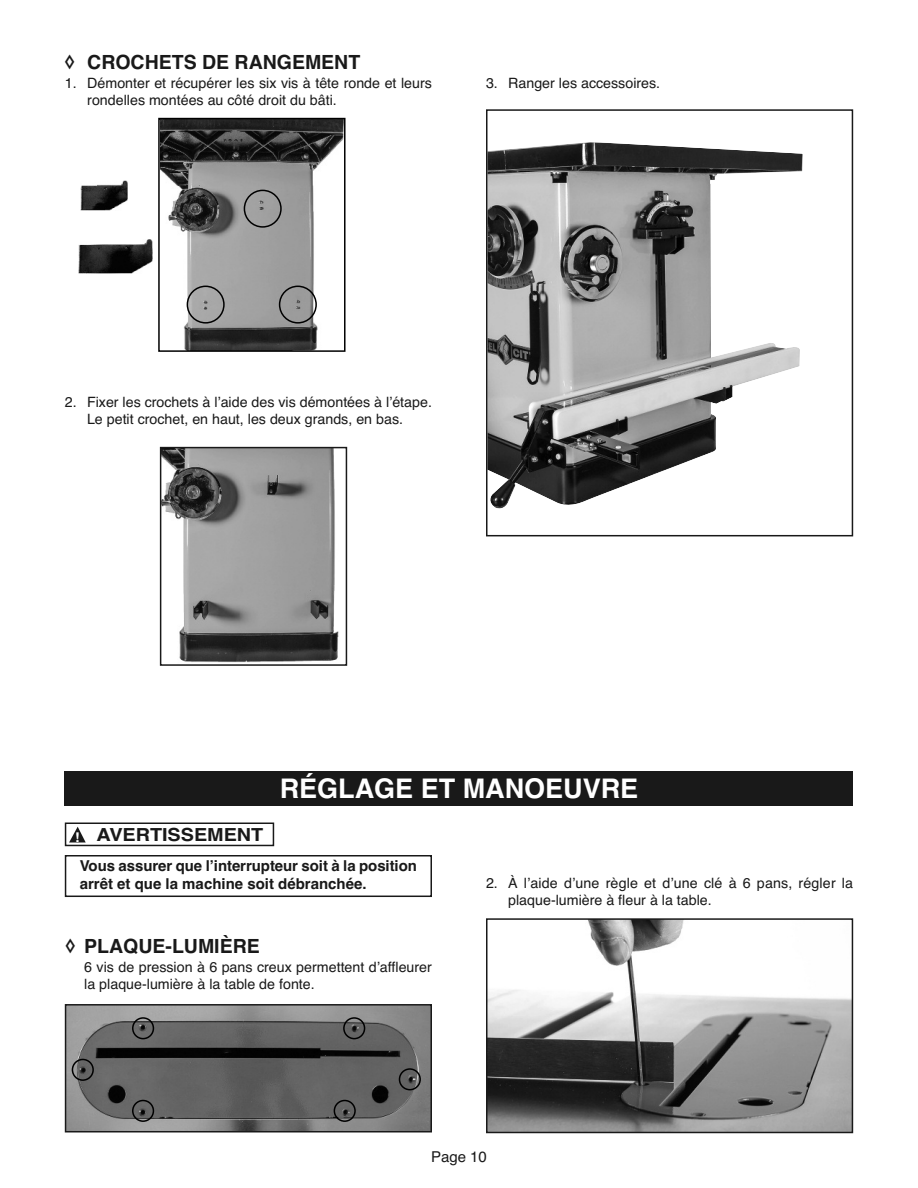
<style>
.page{position:relative;width:918px;height:1188px;background:#fff}
.page>*{position:absolute;margin:0;border:0;box-sizing:border-box;transform-origin:0 0}
.t1{font:700 27px "Helvetica";color:#fff}
.t2{font:700 19.5px "Helvetica";color:#191919}
.t3{font:700 18px "Helvetica";color:#191919;scale:1.1 1}
.t4{font:700 15px/18px "Helvetica";letter-spacing:-.005em;color:#191919}
.t5{font:15px "Helvetica";color:#191919}
.t6{font:14.25px/17.1px "Helvetica";color:#191919}
.s1{font-size:13.5px;color:#fff}
</style>
<div class="page">
<img style="left:163px;top:450px;width:176px;height:213px">
<div style="left:160px;top:447px;width:187px;height:219px;border:2px solid #191919"></div>
<img style="left:161px;top:121px;width:182px;height:228px">
<div style="left:158px;top:118px;width:188px;height:234px;border:2px solid #000"></div>
<svg style="left:237px;top:190px;width:45px;height:38px;background:#909090"></svg>
<svg style="left:184px;top:286px;width:41px;height:38px;background:#9c9c9c"></svg>
<svg style="left:273px;top:286px;width:44px;height:38px;background:#8f8f8f"></svg>
<img style="left:80px;top:181px;width:47px;height:29px">
<img style="left:78px;top:240px;width:74px;height:34px">
<img style="left:489px;top:142px;width:314px;height:367px">
<div style="left:486px;top:109px;width:367px;height:427px;border:2px solid #191919"></div>
<div style="left:65px;top:823px;width:209px;height:23px;border:2px solid #191919"></div>
<svg style="left:69px;top:827px;width:17px;height:16px"></svg>
<div style="left:65px;top:855px;width:367px;height:42px;border:2px solid #191919"></div>
<img style="left:68px;top:1007px;width:361px;height:122px">
<div style="left:65px;top:1004px;width:367px;height:128px;border:2px solid #191919"></div>
<img style="left:489px;top:921px;width:361px;height:209px">
<div style="left:486px;top:918px;width:367px;height:215px;border:2px solid #191919"></div>
<svg style="left:132px;top:1017px;width:22px;height:22px"></svg>
<svg style="left:399px;top:1068px;width:22px;height:22px"></svg>
<svg style="left:132px;top:1100px;width:22px;height:22px"></svg>
<svg style="left:334px;top:1100px;width:22px;height:22px"></svg>
<svg style="left:343px;top:1017px;width:22px;height:22px"></svg>
<svg style="left:72px;top:1059px;width:22px;height:22px"></svg>
<div style="left:65px;top:771px;width:788px;height:35px;background:#191919"></div>
<h2 class="t2" style="left:65px;top:50px;width:297px">◊ CROCHETS DE RANGEMENT</h2>
<p class="t6" style="left:87px;top:75px;width:346px;text-indent:-23px">1. Démonter et récupérer les six vis à tête ronde et leurs rondelles montées au côté droit du bâti.</p>
<p class="t6" style="left:486px;top:74px;width:176px">3. Ranger les accessoires.</p>
<p class="t6" style="left:65px;top:394px;width:369px;text-align:center">2. Fixer les crochets à l’aide des vis démontées à l’étape.<br>Le petit crochet, en haut, les deux grands, en bas.</p>
<h1 class="t1" style="left:280px;top:772px;width:360px">RÉGLAGE ET MANOEUVRE</h1>
<p class="t3" style="left:75px;top:824px;width:173px"><span class="s1">!</span> AVERTISSEMENT</p>
<p class="t4" style="left:80px;top:857px;width:339px">Vous assurer que l’interrupteur soit à la position arrêt et que la machine soit débranchée.</p>
<h2 class="t2" style="left:66px;top:935px;width:196px">◊ PLAQUE-LUMIÈRE</h2>
<p class="t6" style="left:84px;top:959px;width:349px">6 vis de pression à 6 pans creux permettent d’affleurer la plaque-lumière à la table de fonte.</p>
<p class="t6" style="left:508px;top:875px;width:346px;text-indent:-22px">2. À l’aide d’une règle et d’une clé à 6 pans, régler la plaque-lumière à fleur à la table.</p>
<p class="t5" style="left:431px;top:1148px;width:57px">Page 10</p>
</div>
